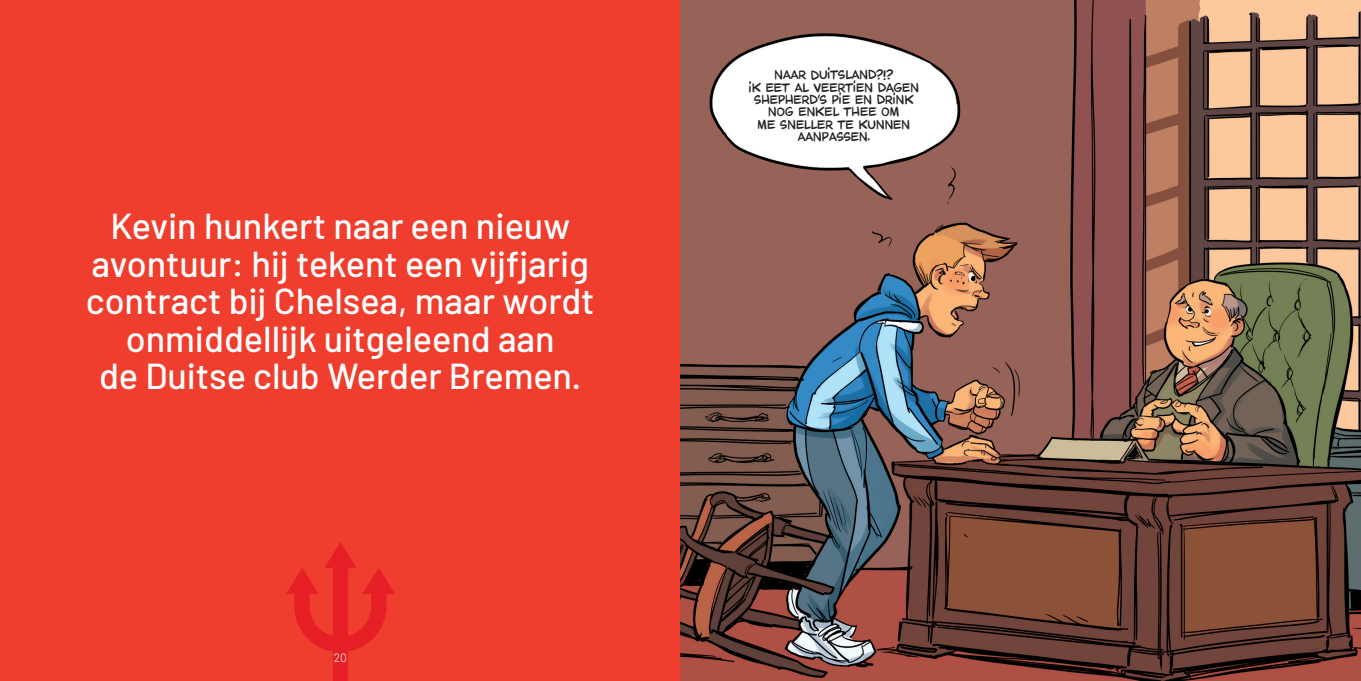
<style>
.page{position:relative;width:1361px;height:681px;background:#fff}
.page>*{position:absolute;margin:0;border:0;box-sizing:border-box;transform-origin:0 0}
.t1{font:500 36px/37.5px "Barlow";color:#fff;text-align:center}
.t2{font:16.5px/12.3px "HAMO COMICS NL";letter-spacing:-.06em;color:#231f20;text-align:center}
.t3{font:300 12px "Barlow";color:#fff}
</style>
<div class="page">
<div style="left:0;top:0;width:680px;height:680px;background:#ef3e2e"></div>
<img style="left:286px;top:542px;width:108px;height:138px">
<img style="left:680px;top:0;width:681px;height:680px">
<p class="t1" style="left:86px;top:204px;width:510px">Kevin hunkert naar een nieuw avontuur: hij tekent een vijfjarig contract bij Chelsea, maar wordt onmiddellijk uitgeleend aan<br>de Duitse club Werder Bremen.</p>
<p class="t3" style="left:334px;top:649px;width:15px">20</p>
<p class="t2" style="left:748px;top:70px;width:173px">Naar Duitsland?!?<br>Ik eet al veertien dagen shepherd’s pie en drink nog enkel thee om<br>me sneller te kunnen aanpassen.</p>
</div>
